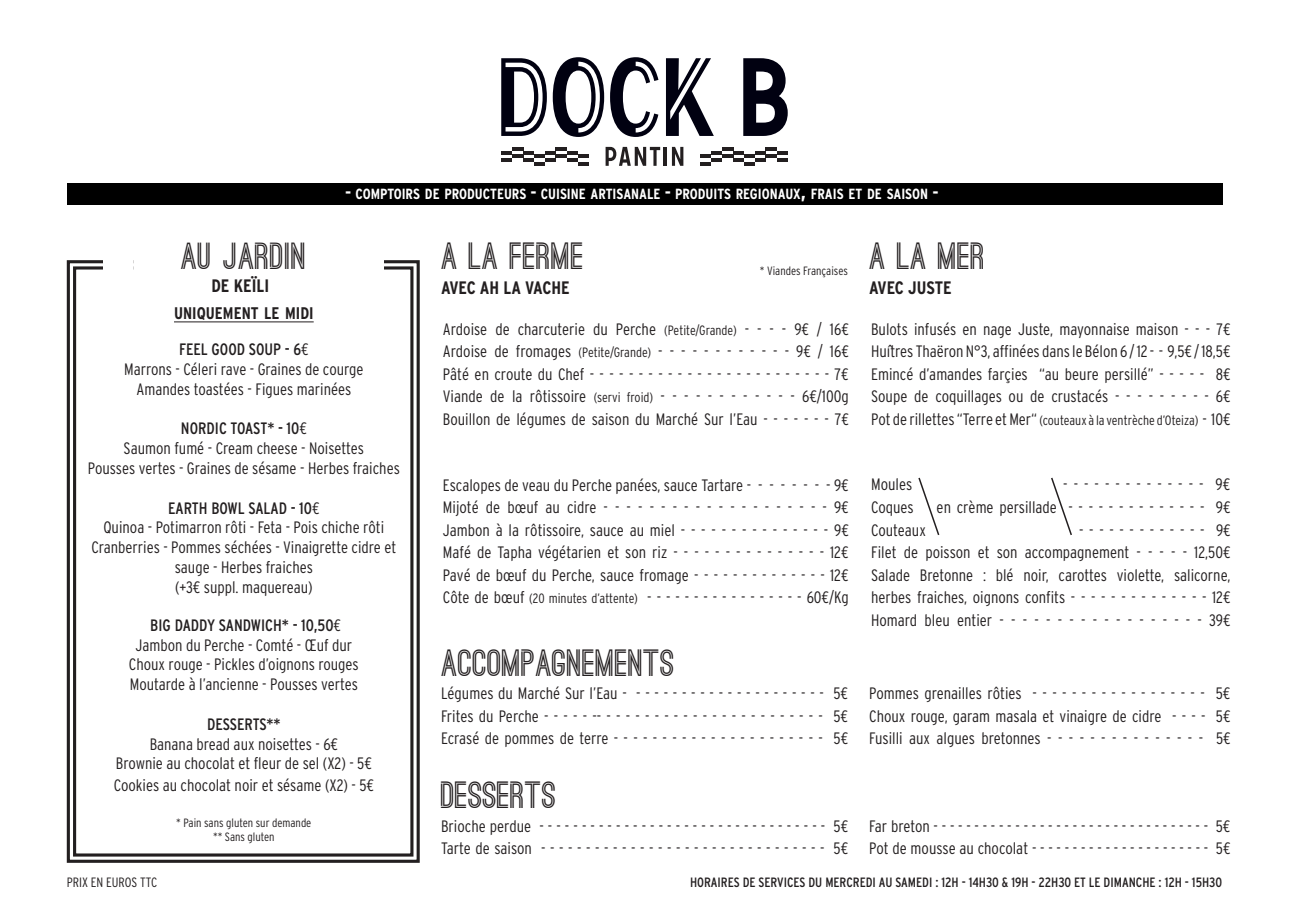
<style>
.page{position:relative;width:1289px;height:919px;background:#fff}
.page>*{position:absolute;margin:0;border:0;box-sizing:border-box;transform-origin:0 0}
.t1{font:700 36px "Ostrich Sans";color:#231f20}
.t2{font:700 condensed 18px "Interstate";color:#231f20}
.t3{font:700 condensed 16.8px "Interstate";color:#231f20}
.t4{font:300 condensed 16.5px/22.5px "Interstate";color:#231f20;text-align:justify}
.t5{font:condensed 16.5px "Interstate";letter-spacing:-.005em;color:#231f20}
.t6{font:700 condensed 14.7px "Interstate";color:#fff}
.t7{font:condensed 13.5px "Interstate";color:#231f20}
.t8{font:300 condensed 13.5px "Interstate";color:#231f20}
.t9{font:300 condensed 12px/14.4px "Interstate";color:#231f20;text-align:center}
.s1{font-size:18px}
.s2{font-size:21px}
.s3{font-style:inherit}
.s4{font-weight:400}
.s5{font-size:13.5px}
</style>
<div class="page">
<svg style="left:66px;top:260px;width:354px;height:603px"></svg>
<div style="left:73px;top:266px;width:340px;height:590px;border:3px solid #231f20"></div>
<div style="left:134px;top:241px;width:220px;height:29px;background:#fff"></div>
<div style="left:354px;top:241px;width:30px;height:30px;background:#fff"></div>
<div style="left:103px;top:241px;width:30px;height:30px;background:#fff"></div>
<hr style="left:174px;top:321px;width:140px;height:1px;background:#231f20">
<svg style="left:605px;top:147px;width:55px;height:19px"></svg>
<hr style="left:664px;top:147px;width:3px;height:19px;background:#231f20">
<svg style="left:672px;top:147px;width:11px;height:19px"></svg>
<svg style="left:501px;top:57px;width:103px;height:80px"></svg>
<svg style="left:610px;top:57px;width:48px;height:80px"></svg>
<svg style="left:666px;top:58px;width:47px;height:78px"></svg>
<svg style="left:743px;top:58px;width:44px;height:78px"></svg>
<svg style="left:733px;top:151px;width:10px;height:3px"></svg>
<hr style="left:733px;top:158px;width:10px;height:4px;background:#231f20">
<hr style="left:743px;top:154px;width:11px;height:4px;background:#231f20">
<hr style="left:743px;top:162px;width:11px;height:4px;background:#231f20">
<svg style="left:755px;top:151px;width:10px;height:3px"></svg>
<hr style="left:754px;top:158px;width:11px;height:4px;background:#231f20">
<hr style="left:765px;top:154px;width:11px;height:4px;background:#231f20">
<svg style="left:777px;top:151px;width:10px;height:3px"></svg>
<hr style="left:776px;top:158px;width:11px;height:4px;background:#231f20">
<hr style="left:765px;top:147px;width:11px;height:4px;background:#231f20">
<hr style="left:700px;top:154px;width:11px;height:4px;background:#231f20">
<hr style="left:700px;top:162px;width:11px;height:4px;background:#231f20">
<svg style="left:711px;top:151px;width:11px;height:3px"></svg>
<hr style="left:711px;top:158px;width:11px;height:4px;background:#231f20">
<hr style="left:722px;top:154px;width:11px;height:4px;background:#231f20">
<hr style="left:722px;top:147px;width:11px;height:4px;background:#231f20">
<svg style="left:545px;top:151px;width:11px;height:3px"></svg>
<hr style="left:545px;top:158px;width:11px;height:4px;background:#231f20">
<hr style="left:534px;top:154px;width:11px;height:4px;background:#231f20">
<hr style="left:534px;top:162px;width:11px;height:4px;background:#231f20">
<svg style="left:523px;top:151px;width:11px;height:3px"></svg>
<hr style="left:523px;top:158px;width:11px;height:4px;background:#231f20">
<hr style="left:512px;top:154px;width:11px;height:4px;background:#231f20">
<svg style="left:501px;top:151px;width:11px;height:3px"></svg>
<hr style="left:501px;top:158px;width:11px;height:4px;background:#231f20">
<hr style="left:512px;top:147px;width:11px;height:4px;background:#231f20">
<hr style="left:578px;top:154px;width:11px;height:4px;background:#231f20">
<hr style="left:578px;top:162px;width:11px;height:4px;background:#231f20">
<svg style="left:567px;top:151px;width:11px;height:3px"></svg>
<hr style="left:567px;top:158px;width:11px;height:4px;background:#231f20">
<hr style="left:556px;top:154px;width:11px;height:4px;background:#231f20">
<hr style="left:556px;top:147px;width:11px;height:4px;background:#231f20">
<div style="left:67px;top:183px;width:1155px;height:22px;background:#000"></div>
<svg style="left:918px;top:477px;width:22px;height:58px"></svg>
<svg style="left:1051px;top:477px;width:21px;height:58px"></svg>
<p class="t6" style="left:345px;top:186px;width:549px"><span class="s1">-</span> COMPTOIRS DE PRODUCTEURS <span class="s1">-</span> CUISI NE ARTISANALE <span class="s1">-</span> PRODUITS REGIONAUX<span class="s2">,</span> FRAIS ET DE SAIS</p>
<p class="t6" style="left:912px;top:186px;width:28px">ON <span class="s1">-</span></p>
<h1 class="t1" style="left:441px;top:242px;width:145px">A LA FERME</h1>
<p class="t2" style="left:441px;top:278px;width:130px"><span class="s3">AVEC</span> AH LA VACHE</p>
<h1 class="t1" style="left:869px;top:242px;width:118px">A LA MER</h1>
<p class="t2" style="left:869px;top:277px;width:84px">AVEC JUSTE</p>
<h1 class="t1" style="left:181px;top:243px;width:127px">AU JARDIN</h1>
<p class="t2" style="left:211px;top:275px;width:59px">DE KE<span class="s3">Ï</span>LI</p>
<p class="t3" style="left:174px;top:303px;width:128px">UNIQUEMENT LE MIDI</p>
<p class="t4" style="left:124px;top:339px;width:241px;line-height:19.8px;text-align:center"><span class="s4">FEEL GOOD SOUP - 6</span>€<br>Marrons - Céleri rave - Graines de courge<br>Amandes toastées - Figues marinées</p>
<p class="t4" style="left:88px;top:418px;width:313px;line-height:19.8px;text-align:center"><span class="s4">NORDIC TOAST* - 10</span>€<br>Saumon fumé - Cream cheese - Noisettes<br>Pousses vertes - Graines de sésame - Herbes fraiches</p>
<p class="t4" style="left:91px;top:497px;width:306px;line-height:19.8px;text-align:center"><span class="s4">EARTH BOWL SALAD - 10</span>€<br>Quinoa - Potimarron rôti - Feta - Pois chiche rôti Cranberries - Pommes séchées - Vinaigrette cidre et sauge - Herbes fraiches<br>(+3€ suppl. maquereau)</p>
<p class="t4" style="left:129px;top:614px;width:231px;line-height:19.8px;text-align:center"><span class="s4">BIG DADDY SANDWICH* - 10,50</span>€ Jambon du Perche - Comté - Œuf dur Choux rouge - Pickles d’oignons rouges Moutarde à l’ancienne - Pousses vertes</p>
<p class="t5" style="left:207px;top:714px;width:75px">DESSERTS**</p>
<p class="t4" style="left:116px;top:733px;width:257px;line-height:19.8px;text-align:center">Banana bread aux noisettes - 6€<br>Brownie au chocolat et fleur de sel (X2) - 5€</p>
<p class="t4" style="left:114px;top:773px;width:261px">Cookies au chocolat noir et sésame (X2) - 5€</p>
<p class="t9" style="left:176px;top:815px;width:137px">* Pain sans gluten sur demande ** Sans gluten</p>
<p class="t4" style="left:441px;top:814px;width:408px">Brioche perdue - - - - - - - - - - - - - - - - - - - - - - - - - - - - - - - - - - 5€<br>Tarte de saison - - - - - - - - - - - - - - - - - - - - - - - - - - - - - - - - 5€</p>
<p class="t4" style="left:869px;top:814px;width:363px">Far breton - - - - - - - - - - - - - - - - - - - - - - - - - - - - - - - - - - 5€<br>Pot de mousse au chocolat - - - - - - - - - - - - - - - - - - - - - - 5€</p>
<p class="t9" style="left:760px;top:264px;width:90px">* Viandes Françaises</p>
<p class="t4" style="left:443px;top:317px;width:407px">Ardoise de charcuterie du Perche <span class="s5">(Petite/Grande)</span> - - - - 9€ / 16€ Ardoise de fromages <span class="s5">(Petite/Grande)</span> - - - - - - - - - - - - 9€ / 16€ Pâté en croute du Chef - - - - - - - - - - - - - - - - - - - - - - - - - 7€ Viande de la rôtissoire <span class="s5">(servi froid)</span> - - - - - - - - - - - - 6€/100g Bouillon de légumes de saison du Marché Sur l’Eau - - - - - - - 7€</p>
<p class="t4" style="left:871px;top:317px;width:361px">Bulots infusés en nage Juste, mayonnaise maison - - - 7€ Huîtres Thaëron N°3, affinées dans le Bélon 6 / 12 - - 9,5€ / 18,5€ Emincé d’amandes farçies “au beure persillé” - - - - - 8€ Soupe de coquillages ou de crustacés - - - - - - - - - 6€ Pot de rillettes “Terre et Mer“ <span class="s5">(couteaux à la ventrèche d’Oteiza)</span> - 10€</p>
<p class="t4" style="left:443px;top:473px;width:407px">Escalopes de veau du Perche panées, sauce Tartare - - - - - - - - 9€ Mijoté de bœuf au cidre - - - - - - - - - - - - - - - - - - - - 9€ Jambon à la rôtissoire, sauce au miel - - - - - - - - - - - - - - - 9€ Mafé de Tapha végétarien et son riz - - - - - - - - - - - - - - - 12€ Pavé de bœuf du Perche, sauce fromage - - - - - - - - - - - - - - 12€ Côte de bœuf <span class="s5">(20 minutes d’attente)</span> - - - - - - - - - - - - - - - - - 60€/Kg</p>
<p class="t4" style="left:871px;top:473px;width:43px">Moules</p>
<p class="t4" style="left:1063px;top:473px;width:168px">- - - - - - - - - - - - - - 9€</p>
<p class="t4" style="left:871px;top:495px;width:44px">Coques</p>
<p class="t4" style="left:936px;top:495px;width:295px">en crème persillade - - - - - - - - - - - - - - 9€</p>
<p class="t4" style="left:871px;top:518px;width:56px">Couteaux</p>
<p class="t4" style="left:871px;top:518px;width:361px;text-indent:208px">- - - - - - - - - - - - - 9€ Filet de poisson et son accompagnement - - - - - 12,50€ Salade Bretonne : blé noir, carottes violette, salicorne, herbes fraiches, oignons confits - - - - - - - - - - - - - - 12€ Homard bleu entier - - - - - - - - - - - - - - - - - - 39€</p>
<h1 class="t1" style="left:441px;top:649px;width:235px">ACCOMPAGNEMENTS</h1>
<p class="t4" style="left:441px;top:682px;width:408px">Légumes du Marché Sur l’Eau - - - - - - - - - - - - - - - - - - - - - - 5€ Frites du Perche - - - - - -- - - - - - - - - - - - - - - - - - - - - - - - 5€ Ecrasé de pommes de terre - - - - - - - - - - - - - - - - - - - - - - 5€</p>
<p class="t4" style="left:869px;top:682px;width:363px">Pommes grenailles rôties - - - - - - - - - - - - - - - - - - 5€ Choux rouge, garam masala et vinaigre de cidre - - - - 5€ Fusilli aux algues bretonnes - - - - - - - - - - - - - - - 5€</p>
<h1 class="t1" style="left:441px;top:781px;width:117px">DESSERTS</h1>
<p class="t8" style="left:67px;top:874px;width:92px">PRIX EN EUROS TTC</p>
<p class="t7" style="left:690px;top:874px;width:533px">HORAIRES DE SERVICES DU MERCREDI AU SAMEDI : 12H - 14H30 &amp; 19H - 22H30 ET LE DIMANCHE : 12H - 15H30</p>
</div>
